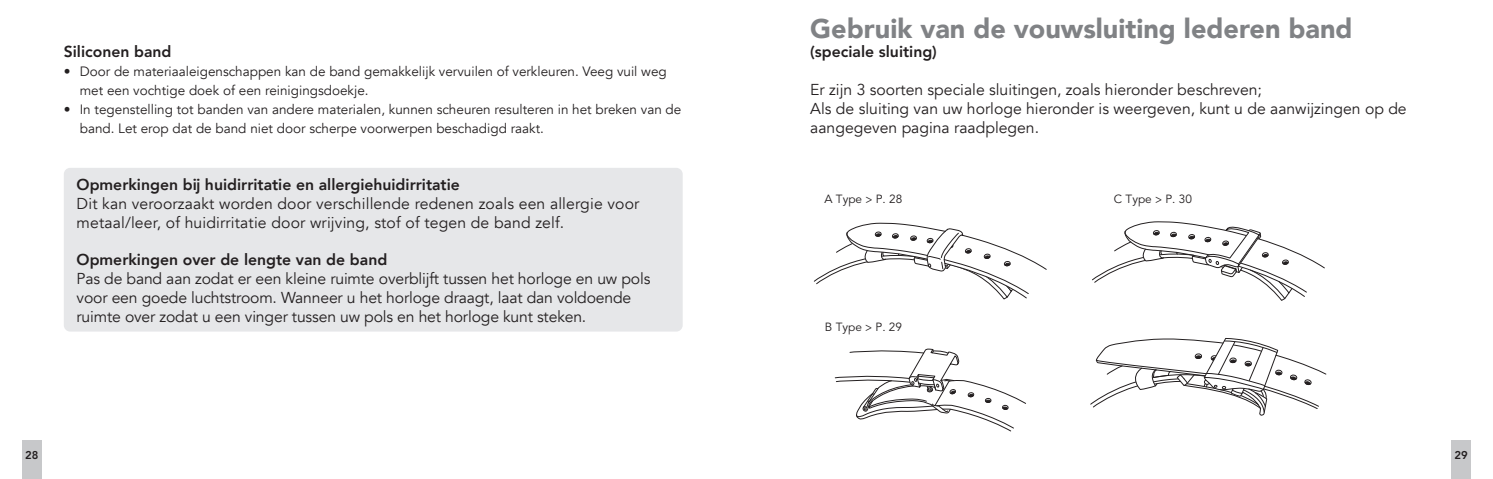
<style>
.page{position:relative;width:1493px;height:479px;background:#fff}
.page>*{position:absolute;margin:0;border:0;box-sizing:border-box;transform-origin:0 0}
.heading_1{font:900 27px "Avenir";color:#808285}
.Box_Body{font:15.75px/18.9px "Avenir";letter-spacing:-.01em;color:#231f20}
.Body{font:15.75px/18.9px "Avenir";color:#231f20}
.Box_Body-2{font:15.75px/18.9px "Avenir";letter-spacing:.01em;color:#231f20}
.Box_kop{font:800 15.75px "Avenir";color:#231f20}
.heading_2{font:800 15.75px "Avenir LT Std";color:#231f20}
.t1{font:13.5px/18.9px "Avenir";color:#231f20}
.t2{font:11.7px "Avenir LT Std";color:#231f20}
.t3{font:800 11.25px "Avenir LT Std";color:#231f20}
.s1{font-family:"Myriad Pro"}
</style>
<div class="page">
<div style="left:22px;top:440px;width:19px;height:38px;background:#c7c8ca"></div>
<div style="left:1451px;top:440px;width:19px;height:38px;background:#c7c8ca"></div>
<div style="left:64px;top:168px;width:618px;height:163px;background:#e6e7e9;border-radius:6px"></div>
<svg style="left:813px;top:223px;width:234px;height:76px"></svg>
<svg style="left:834px;top:348px;width:192px;height:83px"></svg>
<svg style="left:1092px;top:221px;width:233px;height:80px"></svg>
<svg style="left:1090px;top:338px;width:236px;height:78px"></svg>
<p class="heading_2" style="left:64px;top:42px;width:109px">Siliconen band</p>
<p class="t1" style="left:80px;top:62px;width:588px;text-indent:-16px">• Door de materiaaleigenschappen kan de band gemakkelijk vervuilen of verkleuren. Veeg vuil weg met een vochtige doek of een reinigingsdoekje.</p>
<p class="t1" style="left:80px;top:100px;width:603px;text-indent:-16px">• In tegenstelling tot banden van andere materialen, kunnen scheuren resulteren in het breken van de band. Let erop dat de band niet door scherpe voorwerpen beschadigd raakt.</p>
<p class="Box_kop" style="left:77px;top:172px;width:385px">Opmerkingen bij huidirritatie en allergiehuidirritatie</p>
<p class="Box_Body-2" style="left:77px;top:194px;width:564px">Dit kan veroorzaakt worden door verschillende redenen zoals een allergie voor metaal/leer, of huidirritatie door wrijving, stof of tegen de band zelf.</p>
<p class="Box_kop" style="left:77px;top:247px;width:312px">Opmerkingen over de lengte van de band</p>
<p class="Box_Body" style="left:77px;top:269px;width:575px">Pas de band aan zodat er een kleine ruimte overblijft tussen het horloge en uw pols voor een goede luchtstroom. Wanneer u het horloge draagt, laat dan voldoende ruimte over zodat u een vinger tussen uw pols en het horloge kunt steken.</p>
<p class="heading_1" style="left:810px;top:6px;width:544px">Gebruik van de vouwsluiting lederen band</p>
<p class="heading_2" style="left:810px;top:42px;width:128px">(speciale sluiting)</p>
<p class="Body" style="left:810px;top:80px;width:453px">Er zijn 3 soorten speciale sluitingen, zoals hieronder beschreven;</p>
<p class="Body" style="left:810px;top:99px;width:598px">Als de sluiting van uw horloge hieronder is weergeven, kunt u de aanwijzingen op de aangegeven pagina raadplegen.</p>
<p class="t2" style="left:824px;top:192px;width:79px">A Type <span class="s1">&gt;</span> P. 28</p>
<p class="t2" style="left:1114px;top:192px;width:79px">C Type <span class="s1">&gt;</span> P. 30</p>
<p class="t2" style="left:825px;top:320px;width:79px">B Type <span class="s1">&gt;</span> P. 29</p>
<p class="t3" style="left:25px;top:448px;width:15px">28</p>
<p class="t3" style="left:1454px;top:448px;width:15px">29</p>
</div>
